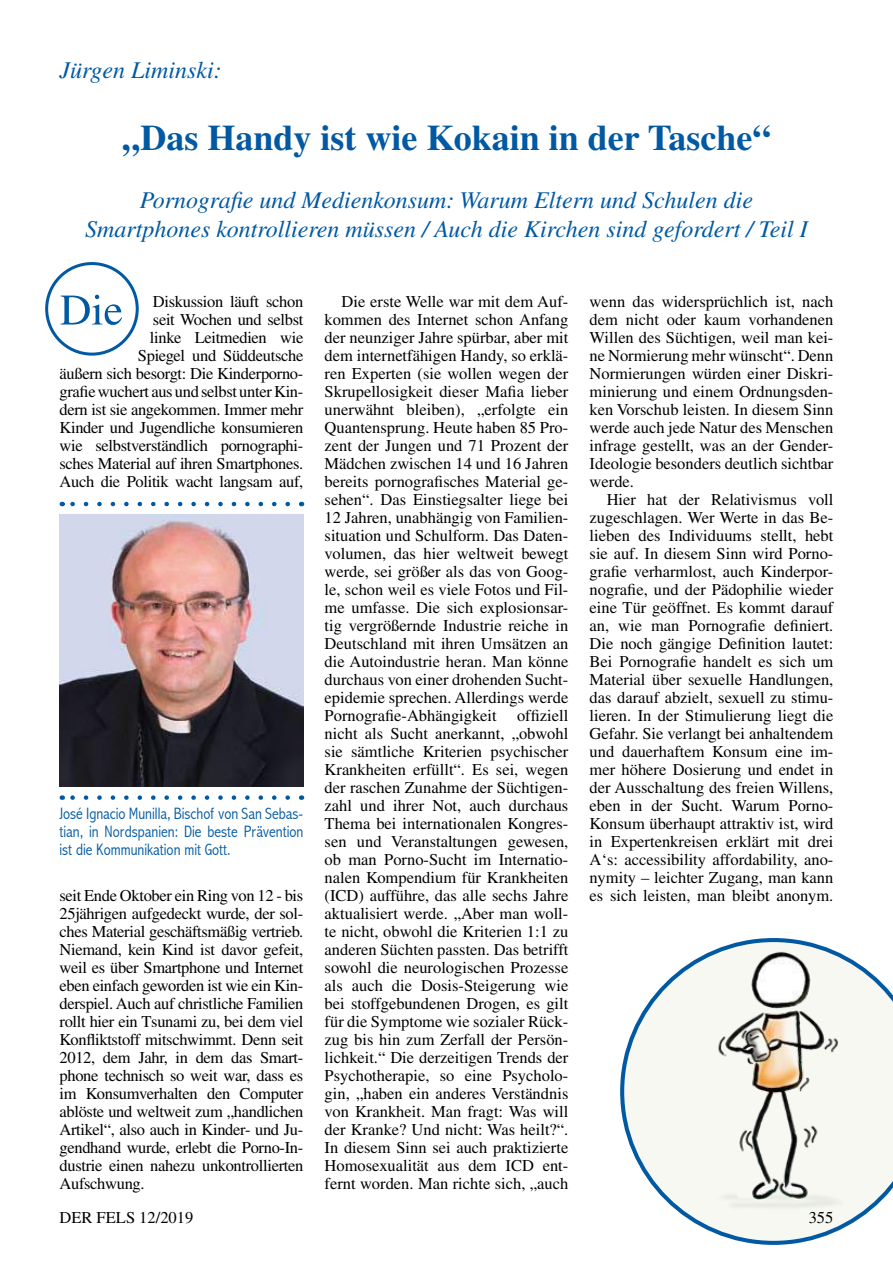
<style>
.page{position:relative;width:893px;height:1263px;background:#fff}
.page>*{position:absolute;margin:0;border:0;box-sizing:border-box;transform-origin:0 0}
.t1{font:700 36px "Times";color:#0059a2}
.t2{font:italic 24px/28.8px "Times";color:#0059a2;text-align:center}
.t3{font:16.5px/18px "Times";letter-spacing:-.02em;color:#000;text-align:justify}
.t4{font:300 condensed 16.5px/18px "Abadi";color:#0059a2;text-align:justify}
.t5{font:16.5px "Times";color:#000}
</style>
<div class="page">
<svg style="left:620px;top:938px;width:273px;height:307px"></svg>
<img style="left:697px;top:939px;width:154px;height:275px">
<img style="left:60px;top:514px;width:243px;height:272px">
<div style="left:45px;top:262px;width:94px;height:94px;border:3px solid #0059a2;border-radius:50%"></div>
<svg style="left:61px;top:295px;width:61px;height:30px"></svg>
<svg style="left:62px;top:502px;width:226px;height:4px"></svg>
<svg style="left:62px;top:795px;width:226px;height:5px"></svg>
<h2 class="t2" style="left:60px;top:56px;width:164px">Jürgen Liminski:</h2>
<h1 class="t1" style="left:123px;top:117px;width:649px">„Das Handy ist wie Kokain in der Tasche“</h1>
<h2 class="t2" style="left:85px;top:186px;width:724px">Pornografie und Medienkonsum: Warum Eltern und Schulen die<br>Smartphones kontrollieren müssen / Auch die Kirchen sind gefordert / Teil I</h2>
<p class="t3" style="left:60px;top:292px;width:245px;text-align:right">Diskussion läuft schon<br>seit Wochen und selbst<br>linke Leitmedien wie<br>Spiegel und Süddeutsche<br>äußern sich besorgt: Die Kinderporno&shy;grafie wuchert aus und selbst unter Kin&shy;dern ist sie angekommen. Immer mehr<br>Kinder und Jugendliche konsumieren wie selbstverständlich pornographi&shy;sches Material auf ihren Smartphones.<br>Auch die Politik wacht langsam auf,</p>
<p class="t4" style="left:60px;top:805px;width:245px">José Ignacio Munilla, Bischof von San Sebas&shy;tian, in Nordspanien: Die beste Prävention ist die Kommunikation mit Gott.</p>
<p class="t3" style="left:60px;top:886px;width:245px">seit Ende Oktober ein Ring von 12 - bis 25jährigen aufgedeckt wurde, der sol&shy;ches Material geschäftsmäßig vertrieb.<br>Niemand, kein Kind ist davor gefeit, weil es über Smartphone und Internet eben einfach geworden ist wie ein Kin&shy;derspiel. Auch auf christliche Familien rollt hier ein Tsunami zu, bei dem viel Konfliktstoff mitschwimmt. Denn seit 2012, dem Jahr, in dem das Smart&shy;phone technisch so weit war, dass es im Konsumverhalten den Computer ablöste und weltweit zum „handlichen Artikel“, also auch in Kinder- und Ju&shy;gendhand wurde, erlebt die Porno-In&shy;dustrie einen nahezu unkontrollierten Aufschwung.</p>
<p class="t3" style="left:325px;top:292px;width:245px;text-indent:17px">Die erste Welle war mit dem Auf&shy;kommen des Internet schon Anfang der neunziger Jahre spürbar, aber mit dem internetfähigen Handy, so erklä&shy;ren Experten (sie wollen wegen der Skrupellosigkeit dieser Mafia lieber unerwähnt bleiben), „erfolgte ein Quantensprung. Heute haben 85 Pro&shy;zent der Jungen und 71 Prozent der Mädchen zwischen 14 und 16 Jahren bereits pornografisches Material ge&shy;sehen“. Das Einstiegsalter liege bei 12 Jahren, unabhängig von Familien&shy;situation und Schulform. Das Daten&shy;volumen, das hier weltweit bewegt werde, sei größer als das von Goog&shy;le, schon weil es viele Fotos und Fil&shy;me umfasse. Die sich explosionsar&shy;tig vergrößernde Industrie reiche in Deutschland mit ihren Umsätzen an die Autoindustrie heran. Man könne durchaus von einer drohenden Sucht&shy;epidemie sprechen. Allerdings werde Pornografie-Abhängigkeit offiziell nicht als Sucht anerkannt, „obwohl sie sämtliche Kriterien psychischer Krankheiten erfüllt“. Es sei, wegen der raschen Zunahme der Süchtigen&shy;zahl und ihrer Not, auch durchaus Thema bei internationalen Kongres&shy;sen und Veranstaltungen gewesen, ob man Porno-Sucht im Internatio&shy;nalen Kompendium für Krankheiten (ICD) aufführe, das alle sechs Jahre aktualisiert werde. „Aber man woll&shy;te nicht, obwohl die Kriterien 1:1 zu anderen Süchten passten. Das betrifft sowohl die neurologischen Prozesse als auch die Dosis-Steigerung wie bei stoffgebundenen Drogen, es gilt für die Symptome wie sozialer Rück&shy;zug bis hin zum Zerfall der Persön&shy;lichkeit.“ Die derzeitigen Trends der Psychotherapie, so eine Psycholo&shy;gin, „haben ein anderes Verständnis von Krankheit. Man fragt: Was will der Kranke? Und nicht: Was heilt?“.<br>In diesem Sinn sei auch praktizierte Homosexualität aus dem ICD ent&shy;fernt worden. Man richte sich, „auch</p>
<p class="t3" style="left:590px;top:292px;width:245px">wenn das widersprüchlich ist, nach dem nicht oder kaum vorhandenen Willen des Süchtigen, weil man kei&shy;ne Normierung mehr wünscht“. Denn Normierungen würden einer Diskri&shy;minierung und einem Ordnungsden&shy;ken Vorschub leisten. In diesem Sinn werde auch jede Natur des Menschen infrage gestellt, was an der Gender-Ideologie besonders deutlich sichtbar werde.</p>
<p class="t3" style="left:590px;top:490px;width:245px;text-indent:17px">Hier hat der Relativismus voll zugeschlagen. Wer Werte in das Be&shy;lieben des Individuums stellt, hebt sie auf. In diesem Sinn wird Porno&shy;grafie verharmlost, auch Kinderpor&shy;nografie, und der Pädophilie wieder eine Tür geöffnet. Es kommt darauf an, wie man Pornografie definiert.<br>Die noch gängige Definition lautet:<br>Bei Pornografie handelt es sich um Material über sexuelle Handlungen, das darauf abzielt, sexuell zu stimu&shy;lieren. In der Stimulierung liegt die Gefahr. Sie verlangt bei anhaltendem und dauerhaftem Konsum eine im&shy;mer höhere Dosierung und endet in der Ausschaltung des freien Willens, eben in der Sucht. Warum Porno-Konsum überhaupt attraktiv ist, wird in Expertenkreisen erklärt mit drei A‘s: accessibility affordability, ano&shy;nymity – leichter Zugang, man kann es sich leisten, man bleibt anonym.</p>
<p class="t5" style="left:60px;top:1208px;width:135px">DER FELS 12/2019</p>
<p class="t3" style="left:809px;top:1209px;width:26px">355</p>
</div>
